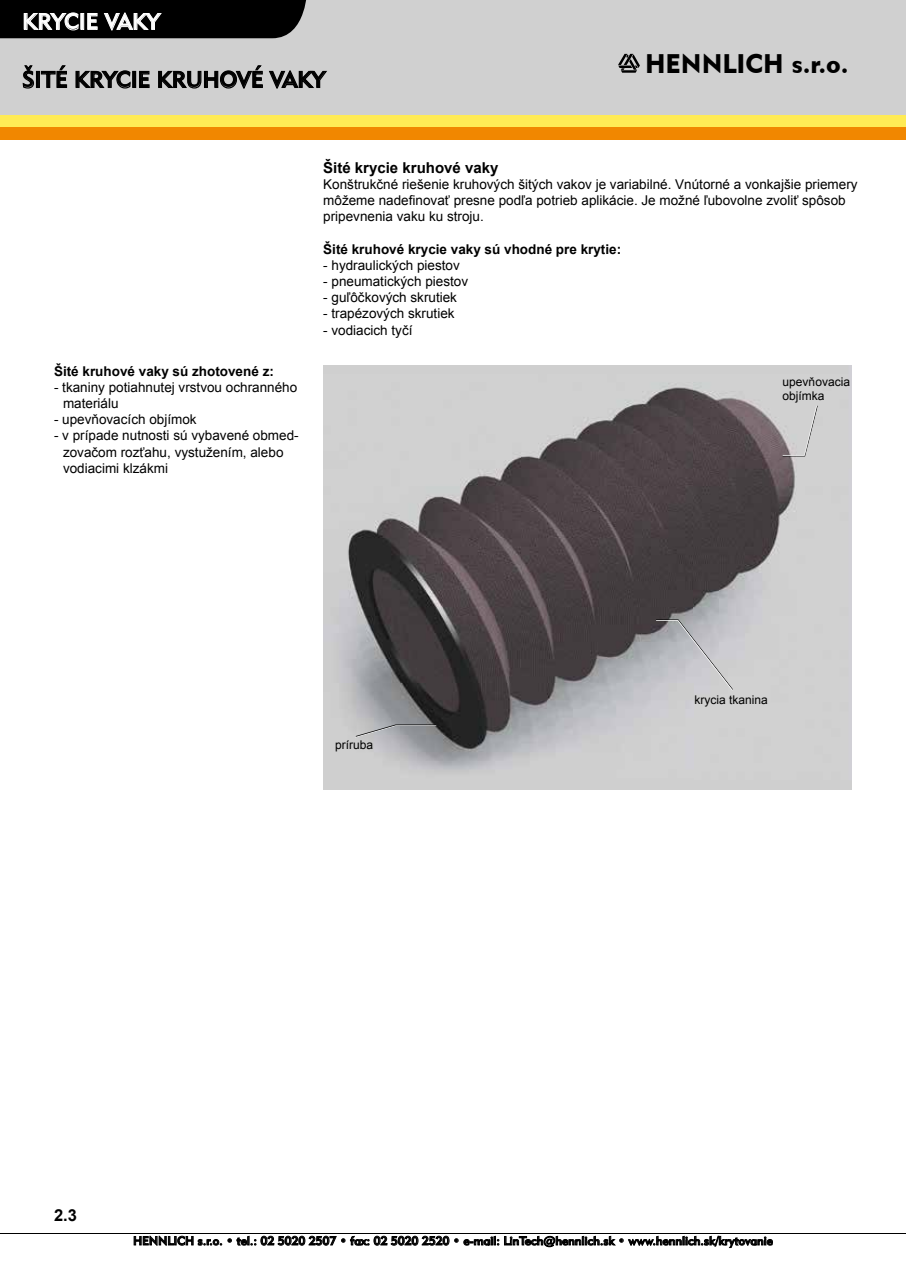
<style>
.page{position:relative;width:906px;height:1263px;background:#fff}
.page>*{position:absolute;margin:0;border:0;box-sizing:border-box;transform-origin:0 0}
.t1{font:26.85px "Geometric 415 CE Black A";color:#000}
.t2{font:22.5px "Geometric 415 CE Medium A";color:#000}
.t3{font:22.5px "Geometric 415 CE Medium A";letter-spacing:-.01em;color:#fff}
.t4{font:700 16.5px "Arial";color:#000}
.t5{font:700 15px "Arial";color:#000}
.t6{font:13.5px/16.2px "Arial";color:#000}
.t7{font:700 13.5px "Arial";color:#000}
.t8{font:12px "Geometric 415 CE Medium A";color:#000}
.t9{font:12px/14.4px "Arial";color:#000}
</style>
<div class="page">
<div style="left:0;top:0;width:906px;height:115px;background:#d0d0d0"></div>
<hr style="left:0;top:1233px;width:906px;height:1px;background:#000">
<svg style="left:0;top:0;width:306px;height:38px;background:#141414"></svg>
<div style="left:0;top:115px;width:906px;height:13px;background:#ffeb55"></div>
<div style="left:0;top:128px;width:906px;height:12px;background:#f18700"></div>
<svg style="left:134px;top:1235px;width:639px;height:13px"></svg>
<svg style="left:22px;top:65px;width:46px;height:24px"></svg>
<svg style="left:75px;top:70px;width:56px;height:19px"></svg>
<div style="left:132px;top:71px;width:4px;height:17px;border:1px solid #000"></div>
<svg style="left:139px;top:70px;width:11px;height:18px"></svg>
<svg style="left:158px;top:65px;width:169px;height:24px"></svg>
<img style="left:323px;top:366px;width:529px;height:424px">
<svg style="left:656px;top:619px;width:77px;height:71px;background:#bdbdc2"></svg>
<svg style="left:782px;top:406px;width:35px;height:50px;background:#cac9c9"></svg>
<svg style="left:355px;top:724px;width:81px;height:13px"></svg>
<svg style="left:618px;top:54px;width:22px;height:19px"></svg>
<h2 class="t3" style="left:22px;top:8px;width:139px">KRYCIE VAKY</h2>
<h2 class="t2" style="left:22px;top:66px;width:304px">ŠITÉ KRYCIE KRUHOVÉ VAKY</h2>
<h1 class="t1" style="left:645px;top:47px;width:205px">HENNLICH s.r.o.</h1>
<p class="t7" style="left:54px;top:362px;width:221px">Šité kruhové vaky sú zhotovené z:</p>
<p class="t6" style="left:63px;top:379px;width:236px;text-indent:-9px">- tkaniny potiahnutej vrstvou ochranného materiálu</p>
<p class="t6" style="left:54px;top:411px;width:144px">- upevňovacích objímok</p>
<p class="t6" style="left:63px;top:428px;width:237px;text-indent:-9px">- v prípade nutnosti sú vybavené obmed&shy;zovačom rozťahu, vystužením, alebo vodiacimi klzákmi</p>
<p class="t5" style="left:323px;top:157px;width:177px">Šité krycie kruhové vaky</p>
<p class="t6" style="left:323px;top:176px;width:536px">Konštrukčné riešenie kruhových šitých vakov je variabilné. Vnútorné a vonkajšie priemery môžeme nadefinovať presne podľa potrieb aplikácie. Je možné ľubovolne zvoliť spôsob pripevnenia vaku ku stroju.</p>
<p class="t7" style="left:323px;top:240px;width:299px">Šité kruhové krycie vaky sú vhodné pre krytie:</p>
<p class="t6" style="left:323px;top:257px;width:138px">- hydraulických piestov</p>
<p class="t6" style="left:323px;top:273px;width:146px">- pneumatických piestov</p>
<p class="t6" style="left:323px;top:289px;width:135px">- guľôčkových skrutiek</p>
<p class="t6" style="left:323px;top:306px;width:133px">- trapézových skrutiek</p>
<p class="t6" style="left:323px;top:322px;width:91px">- vodiacich tyčí</p>
<p class="t9" style="left:782px;top:375px;width:69px">upevňovacia objímka</p>
<p class="t9" style="left:335px;top:738px;width:40px">príruba</p>
<p class="t9" style="left:694px;top:693px;width:75px">krycia tkanina</p>
<p class="t4" style="left:54px;top:1204px;width:24px">2.3</p>
<p class="t8" style="left:133px;top:1233px;width:641px">HENNLICH s.r.o. • tel.: 02 5020 2507 • fax: 02 5020 2520 • e-mail: LinTech@hennlich.sk • www.hennlich.sk/krytovanie</p>
</div>
